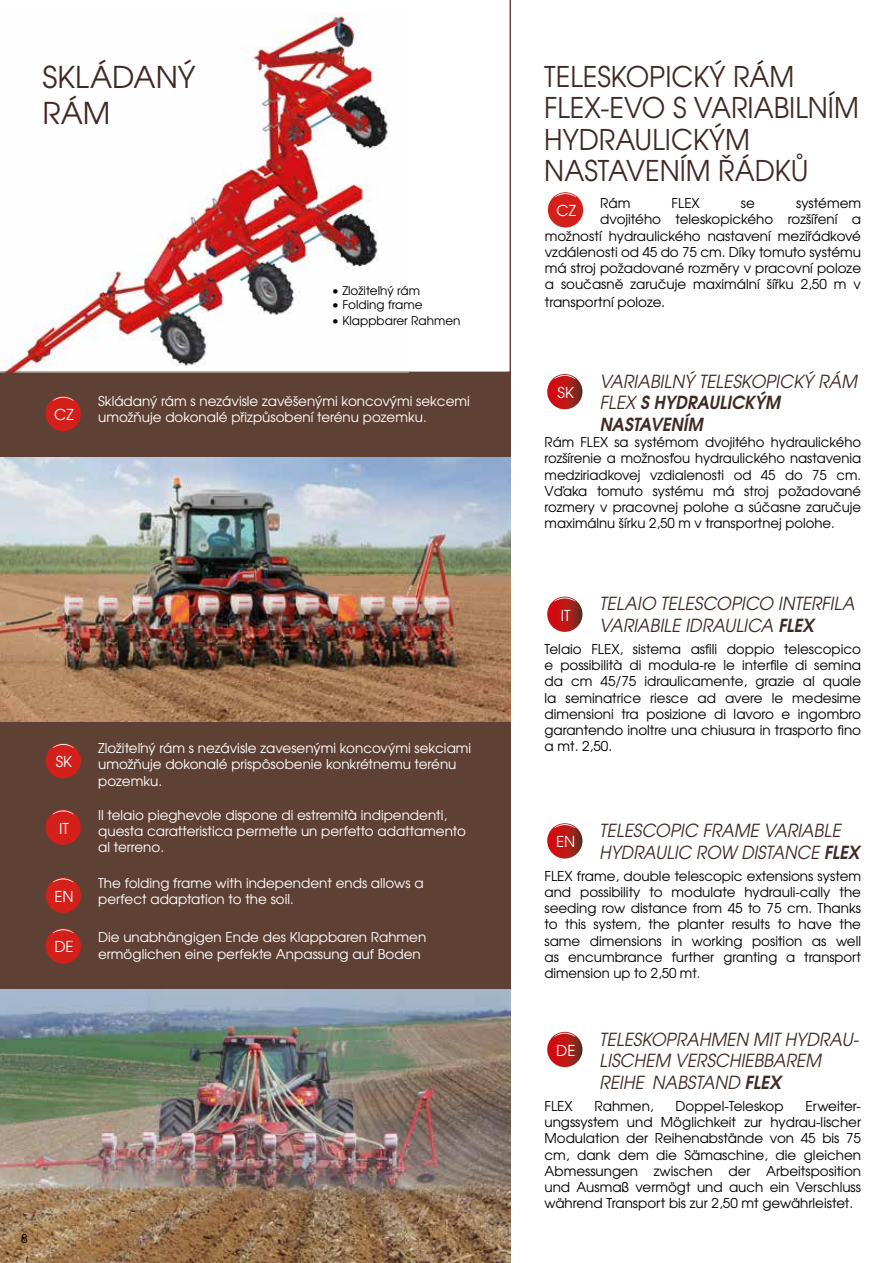
<style>
.page{position:relative;width:893px;height:1263px;background:#fff}
.page>*{position:absolute;margin:0;border:0;box-sizing:border-box;transform-origin:0 0}
.t1{font:30px/36px "Te X Gyre Adventor";color:#402a24}
.t2{font:28.5px/31.5px "Te X Gyre Adventor";color:#402a24;scale:.95 1}
.t3{font:italic 18px/21.6px "Te X Gyre Adventor";color:#402a24;scale:.95 1}
.t4{font:15px "Te X Gyre Adventor";color:#fff}
.t5{font:13.5px/16.2px "Te X Gyre Adventor";color:#000;text-align:justify}
.t6{font:13.5px/16.2px "Te X Gyre Adventor";color:#fff}
.t7{font:12px "Te X Gyre Adventor";letter-spacing:.005em;color:#000}
.s1{font-weight:700}
</style>
<div class="page">
<div style="left:0;top:0;width:510px;height:1263px;background:#5e4134"></div>
<svg style="left:0;top:0;width:510px;height:372px;background:#eedcdc"></svg>
<img style="left:0;top:989px;width:510px;height:274px">
<img style="left:0;top:457px;width:510px;height:264px">
<svg style="left:547px;top:374px;width:35px;height:35px"></svg>
<svg style="left:554px;top:375px;width:21px;height:4px"></svg>
<svg style="left:547px;top:823px;width:35px;height:35px"></svg>
<svg style="left:554px;top:824px;width:21px;height:4px"></svg>
<svg style="left:547px;top:1032px;width:35px;height:35px"></svg>
<svg style="left:554px;top:1033px;width:21px;height:4px"></svg>
<svg style="left:547px;top:597px;width:35px;height:35px"></svg>
<svg style="left:554px;top:597px;width:21px;height:4px"></svg>
<div style="left:46px;top:396px;width:35px;height:35px;background:#d4201a;border-radius:50%"></div>
<svg style="left:53px;top:397px;width:21px;height:4px"></svg>
<div style="left:46px;top:928px;width:35px;height:35px;background:#d4201a;border-radius:50%"></div>
<svg style="left:53px;top:929px;width:21px;height:4px"></svg>
<div style="left:46px;top:877px;width:35px;height:36px;background:#d4201a;border-radius:50%"></div>
<svg style="left:53px;top:878px;width:21px;height:4px"></svg>
<div style="left:46px;top:809px;width:35px;height:36px;background:#d4201a;border-radius:50%"></div>
<svg style="left:53px;top:810px;width:21px;height:4px"></svg>
<div style="left:46px;top:743px;width:35px;height:35px;background:#d4201a;border-radius:50%"></div>
<svg style="left:53px;top:744px;width:21px;height:4px"></svg>
<div style="left:548px;top:192px;width:35px;height:35px;background:#d4201a;border-radius:50%"></div>
<svg style="left:555px;top:193px;width:21px;height:4px"></svg>
<h1 class="t1" style="left:43px;top:57px;width:155px">SKLÁDANÝ<br>RÁM</h1>
<h2 class="t2" style="left:544px;top:59px;width:333px">TELESKOPICKÝ RÁM<br>FLEX-EVO S VARIABILNÍM<br>HYDRAULICKÝM<br>NASTAVENÍM ŘÁDKŮ</h2>
<p class="t7" style="left:332px;top:281px;width:90px">• Zložiteľný rám</p>
<p class="t7" style="left:332px;top:295px;width:92px">• Folding frame</p>
<p class="t7" style="left:332px;top:311px;width:130px">• Klappbarer Rahmen</p>
<p class="t6" style="left:98px;top:392px;width:373px">Skládaný rám s nezávisle zavěšenými koncovými sekcemi</p>
<p class="t4" style="left:54px;top:402px;width:21px">CZ</p>
<p class="t6" style="left:98px;top:408px;width:330px">umožňuje dokonalé přizpůsobení terénu pozemku.</p>
<p class="t5" style="left:545px;top:194px;width:318px;text-align:right">systémem<br>dvojitého teleskopického rozšíření a možností hydraulického nastavení meziřádkové vzdálenosti od 45 do 75 cm. Díky tomuto systému má stroj požadované rozměry v pracovní poloze a současně zaručuje maximální šířku 2,50 m v</p>
<p class="t5" style="left:545px;top:293px;width:122px">transportní poloze.</p>
<p class="t5" style="left:600px;top:194px;width:32px">Rám</p>
<p class="t5" style="left:671px;top:194px;width:30px">FLEX</p>
<p class="t5" style="left:741px;top:194px;width:16px">se</p>
<p class="t4" style="left:557px;top:199px;width:21px">CZ</p>
<h3 class="t3" style="left:600px;top:369px;width:272px">VARIABILNÝ TELESKOPICKÝ RÁM<br>FLEX <span class="s1">S HYDRAULICKÝM<br>NASTAVENÍM</span></h3>
<p class="t5" style="left:545px;top:433px;width:318px">Rám FLEX sa systémom dvojitého hydraulického rozšírenie a možnosťou hydraulického nastavenia medziriadkovej vzdialenosti od 45 do 75 cm.<br>Vďaka tomuto systému má stroj požadované rozmery v pracovnej polohe a súčasne zaručuje maximálnu šírku 2,50 m v transportnej polohe.</p>
<p class="t4" style="left:558px;top:381px;width:18px">SK</p>
<p class="t4" style="left:56px;top:750px;width:18px">SK</p>
<p class="t4" style="left:59px;top:816px;width:11px">IT</p>
<p class="t6" style="left:98px;top:739px;width:375px">Zložiteľný rám s nezávisle zavesenými koncovými sekciami umožňuje dokonalé prispôsobenie konkrétnemu terénu pozemku.</p>
<p class="t6" style="left:98px;top:806px;width:369px">Il telaio pieghevole dispone di estremità indipendenti, questa caratteristica permette un perfetto adattamento al terreno.</p>
<p class="t6" style="left:98px;top:874px;width:327px">The folding frame with independent ends allows a</p>
<p class="t4" style="left:54px;top:884px;width:21px">EN</p>
<p class="t6" style="left:98px;top:890px;width:197px">perfect adaptation to the soil.</p>
<p class="t4" style="left:54px;top:935px;width:21px">DE</p>
<p class="t6" style="left:98px;top:928px;width:330px">Die unabhängigen Ende des Klappbaren Rahmen ermöglichen eine perfekte Anpassung auf Boden</p>
<p class="t7" style="left:21px;top:1229px;width:8px">8</p>
<h3 class="t3" style="left:600px;top:592px;width:270px">TELAIO TELESCOPICO INTERFILA<br>VARIABILE IDRAULICA <span class="s1">FLEX</span></h3>
<p class="t5" style="left:544px;top:640px;width:318px">Telaio FLEX, sistema asfili doppio telescopico e possibilità di modula-re le interfile di semina da cm 45/75 idraulicamente, grazie al quale la seminatrice riesce ad avere le medesime dimensioni tra posizione di lavoro e ingombro garantendo inoltre una chiusura in trasporto fino a mt. 2,50.</p>
<p class="t4" style="left:561px;top:603px;width:11px">IT</p>
<h3 class="t3" style="left:600px;top:818px;width:275px">TELESCOPIC FRAME VARIABLE<br>HYDRAULIC ROW DISTANCE <span class="s1">FLEX</span></h3>
<p class="t5" style="left:544px;top:867px;width:318px">FLEX frame, double telescopic extensions system and possibility to modulate hydrauli-cally the seeding row distance from 45 to 75 cm. Thanks to this system, the planter results to have the same dimensions in working position as well as encumbrance further granting a transport dimension up to 2,50 mt.</p>
<p class="t4" style="left:556px;top:830px;width:21px">EN</p>
<p class="t4" style="left:556px;top:1038px;width:21px">DE</p>
<h3 class="t3" style="left:600px;top:1027px;width:274px">TELESKOPRAHMEN MIT HYDRAU-<br>LISCHEM VERSCHIEBBAREM<br>REIHE NABSTAND <span class="s1">FLEX</span></h3>
<p class="t5" style="left:544px;top:1097px;width:318px;text-indent:261px">Erweiter&shy;ungssystem und Möglichkeit zur hydrau-lischer Modulation der Reihenabstände von 45 bis 75 cm, dank dem die Sämaschine, die gleichen Abmessungen zwischen der Arbeitsposition und Ausmaß vermögt und auch ein Verschluss während Transport bis zur 2,50 mt gewährleistet.</p>
<p class="t5" style="left:544px;top:1097px;width:30px">FLEX</p>
<p class="t5" style="left:595px;top:1097px;width:61px">Rahmen,</p>
<p class="t5" style="left:676px;top:1097px;width:110px">Doppel-Teleskop</p>
</div>
